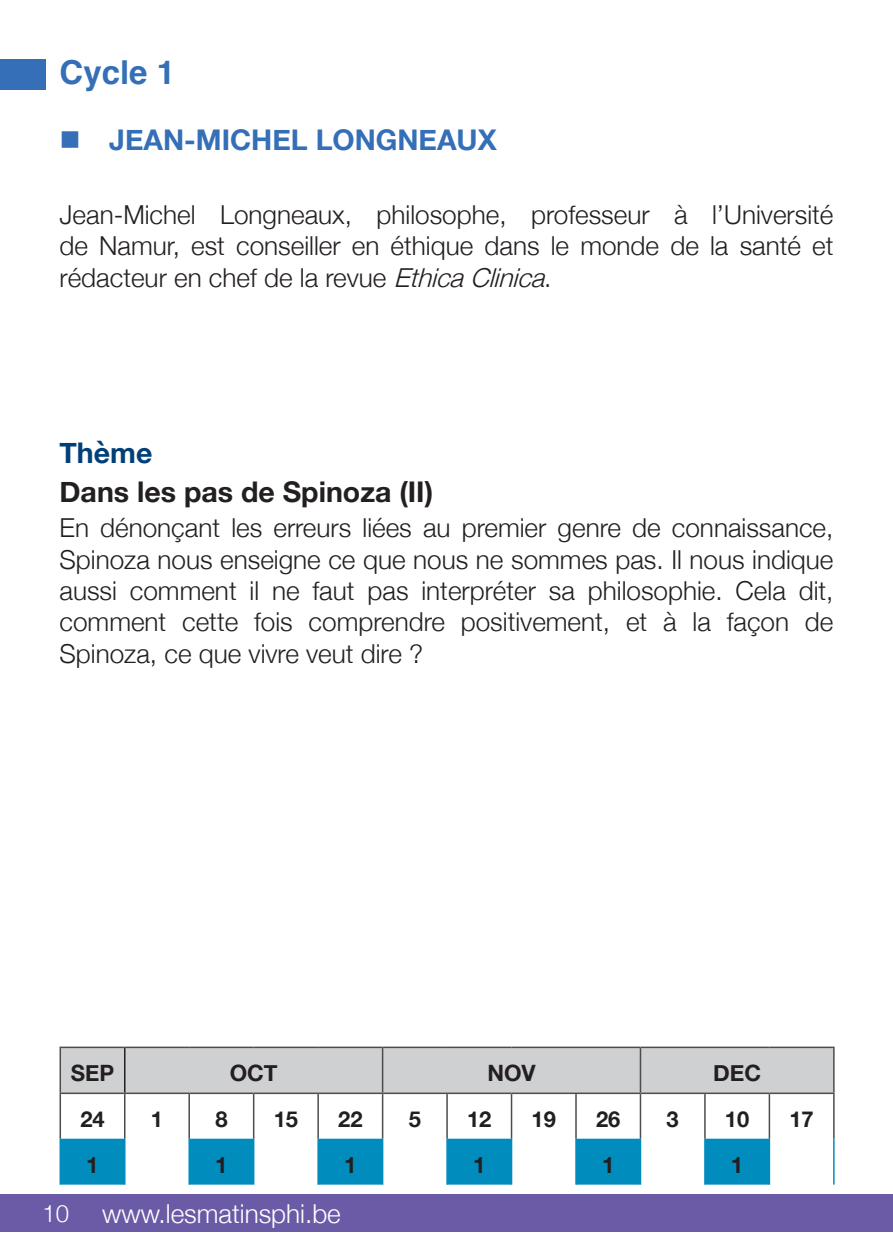
<style>
.page{position:relative;width:893px;height:1259px;background:#fff}
.page>*{position:absolute;margin:0;border:0;box-sizing:border-box;transform-origin:0 0}
.t1{font:700 33px "Helvetica";color:#346fb7}
.t2{font:700 28.5px "Helvetica Neue";color:#231f20}
.t3{font:700 28.5px "Helvetica Neue";color:#346fb7}
.t4{font:700 28.5px "Helvetica Neue";color:#004078}
.t5{font:300 26.1px/31.2px "Helvetica Neue";color:#231f20;text-align:justify}
.t6{font:300 26.1px "Helvetica Neue";color:#fff}
.t7{font:300 24px "Helvetica Neue";color:#fff}
.t8{font:700 22.5px "Helvetica Neue";color:#231f20}
.t9{font:700 21.9px "Helvetica Neue";color:#231f20}
.s1{font-style:italic}
</style>
<div class="page">
<div style="left:0;top:1194px;width:893px;height:37px;background:#6b5ba7"></div>
<div style="left:0;top:60px;width:45px;height:30px;background:#346fb7"></div>
<div style="left:61px;top:1048px;width:772px;height:44px;background:#cfd0d2"></div>
<svg style="left:61px;top:1138px;width:710px;height:46px"></svg>
<div style="left:254px;top:1138px;width:64px;height:46px;background:#fff"></div>
<hr style="left:60px;top:1094px;width:1px;height:44px;background:#4b4c4d">
<hr style="left:124px;top:1094px;width:1px;height:44px;background:#4b4c4d">
<hr style="left:188px;top:1094px;width:2px;height:44px;background:#4b4c4d">
<hr style="left:253px;top:1094px;width:1px;height:44px;background:#4b4c4d">
<hr style="left:317px;top:1094px;width:2px;height:44px;background:#4b4c4d">
<hr style="left:382px;top:1094px;width:1px;height:44px;background:#4b4c4d">
<hr style="left:446px;top:1094px;width:2px;height:44px;background:#4b4c4d">
<hr style="left:511px;top:1094px;width:1px;height:44px;background:#4b4c4d">
<hr style="left:575px;top:1094px;width:2px;height:44px;background:#4b4c4d">
<hr style="left:640px;top:1094px;width:1px;height:44px;background:#4b4c4d">
<hr style="left:704px;top:1094px;width:2px;height:44px;background:#4b4c4d">
<hr style="left:769px;top:1094px;width:1px;height:44px;background:#4b4c4d">
<hr style="left:60px;top:1046px;width:65px;height:2px;background:#4b4c4d">
<hr style="left:60px;top:1048px;width:1px;height:44px;background:#4b4c4d">
<hr style="left:125px;top:1046px;width:64px;height:2px;background:#4b4c4d">
<hr style="left:189px;top:1046px;width:65px;height:2px;background:#4b4c4d">
<hr style="left:254px;top:1046px;width:64px;height:2px;background:#4b4c4d">
<hr style="left:318px;top:1046px;width:65px;height:2px;background:#4b4c4d">
<hr style="left:383px;top:1046px;width:64px;height:2px;background:#4b4c4d">
<hr style="left:382px;top:1048px;width:1px;height:44px;background:#4b4c4d">
<hr style="left:447px;top:1046px;width:64px;height:2px;background:#4b4c4d">
<hr style="left:511px;top:1046px;width:65px;height:2px;background:#4b4c4d">
<hr style="left:576px;top:1046px;width:64px;height:2px;background:#4b4c4d">
<hr style="left:640px;top:1046px;width:65px;height:2px;background:#4b4c4d">
<hr style="left:640px;top:1048px;width:1px;height:44px;background:#4b4c4d">
<hr style="left:705px;top:1046px;width:64px;height:2px;background:#4b4c4d">
<hr style="left:769px;top:1046px;width:66px;height:2px;background:#4b4c4d">
<hr style="left:833px;top:1048px;width:2px;height:44px;background:#4b4c4d">
<hr style="left:60px;top:1092px;width:65px;height:2px;background:#4b4c4d">
<hr style="left:125px;top:1092px;width:64px;height:2px;background:#4b4c4d">
<hr style="left:189px;top:1092px;width:65px;height:2px;background:#4b4c4d">
<hr style="left:254px;top:1092px;width:64px;height:2px;background:#4b4c4d">
<hr style="left:318px;top:1092px;width:65px;height:2px;background:#4b4c4d">
<hr style="left:383px;top:1092px;width:64px;height:2px;background:#4b4c4d">
<hr style="left:447px;top:1092px;width:64px;height:2px;background:#4b4c4d">
<hr style="left:511px;top:1092px;width:65px;height:2px;background:#4b4c4d">
<hr style="left:576px;top:1092px;width:64px;height:2px;background:#4b4c4d">
<hr style="left:640px;top:1092px;width:65px;height:2px;background:#4b4c4d">
<hr style="left:705px;top:1092px;width:64px;height:2px;background:#4b4c4d">
<hr style="left:769px;top:1092px;width:66px;height:2px;background:#4b4c4d">
<hr style="left:124px;top:1048px;width:1px;height:44px;background:#231f20">
<hr style="left:833px;top:1094px;width:2px;height:44px;background:#4b4c4d">
<hr style="left:188px;top:1138px;width:2px;height:46px;background:#008dbd">
<hr style="left:253px;top:1138px;width:1px;height:46px;background:#008dbd">
<hr style="left:317px;top:1138px;width:2px;height:46px;background:#008dbd">
<hr style="left:382px;top:1138px;width:1px;height:46px;background:#008dbd">
<hr style="left:446px;top:1138px;width:2px;height:46px;background:#008dbd">
<hr style="left:511px;top:1138px;width:1px;height:46px;background:#008dbd">
<hr style="left:575px;top:1138px;width:2px;height:46px;background:#008dbd">
<hr style="left:640px;top:1138px;width:1px;height:46px;background:#008dbd">
<hr style="left:704px;top:1138px;width:2px;height:46px;background:#008dbd">
<hr style="left:769px;top:1138px;width:1px;height:46px;background:#008dbd">
<hr style="left:833px;top:1138px;width:2px;height:46px;background:#008dbd">
<hr style="left:60px;top:1138px;width:1px;height:46px;background:#008dbd">
<hr style="left:124px;top:1138px;width:1px;height:46px;background:#008dbd">
<p class="t1" style="left:60px;top:46px;width:117px">Cycle 1</p>
<p class="t3" style="left:60px;top:117px;width:439px">■ JEAN-MICHEL LONGNEAUX</p>
<p class="t5" style="left:60px;top:197px;width:775px">Jean-Michel Longneaux, philosophe, professeur à l’Université de Namur, est conseiller en éthique dans le monde de la santé et rédacteur en chef de la revue <span class="s1">EthicaClinica</span>.</p>
<p class="t4" style="left:60px;top:431px;width:94px">Thème</p>
<p class="t2" style="left:60px;top:469px;width:375px">Dans les pas de Spinoza (II)</p>
<p class="t5" style="left:60px;top:510px;width:775px">En dénonçant les erreurs liées au premier genre de connaissance, Spinoza nous enseigne ce que nous ne sommes pas. Il nous indique aussi comment il ne faut pas interpréter sa philosophie. Cela dit, comment cette fois comprendre positivement, et à la façon de Spinoza, ce que vivre veut dire ?</p>
<p class="t8" style="left:71px;top:1055px;width:45px">SEP</p>
<p class="t8" style="left:230px;top:1055px;width:49px">OCT</p>
<p class="t8" style="left:487px;top:1055px;width:50px">NOV</p>
<p class="t8" style="left:713px;top:1055px;width:49px">DEC</p>
<p class="t9" style="left:80px;top:1101px;width:26px">24</p>
<p class="t9" style="left:151px;top:1101px;width:14px">1</p>
<p class="t9" style="left:215px;top:1101px;width:14px">8</p>
<p class="t9" style="left:274px;top:1101px;width:26px">15</p>
<p class="t9" style="left:338px;top:1101px;width:26px">22</p>
<p class="t9" style="left:409px;top:1101px;width:14px">5</p>
<p class="t9" style="left:467px;top:1101px;width:26px">12</p>
<p class="t9" style="left:531px;top:1101px;width:26px">19</p>
<p class="t9" style="left:596px;top:1101px;width:26px">26</p>
<p class="t9" style="left:666px;top:1101px;width:14px">3</p>
<p class="t9" style="left:725px;top:1101px;width:26px">10</p>
<p class="t9" style="left:789px;top:1101px;width:26px">17</p>
<p class="t8" style="left:86px;top:1147px;width:14px">1</p>
<p class="t8" style="left:215px;top:1147px;width:14px">1</p>
<p class="t8" style="left:344px;top:1147px;width:14px">1</p>
<p class="t8" style="left:473px;top:1147px;width:14px">1</p>
<p class="t8" style="left:602px;top:1147px;width:14px">1</p>
<p class="t8" style="left:731px;top:1147px;width:14px">1</p>
<p class="t7" style="left:43px;top:1194px;width:28px">10</p>
<p class="t6" style="left:102px;top:1192px;width:240px">www.lesmatinsphi.be</p>
</div>
